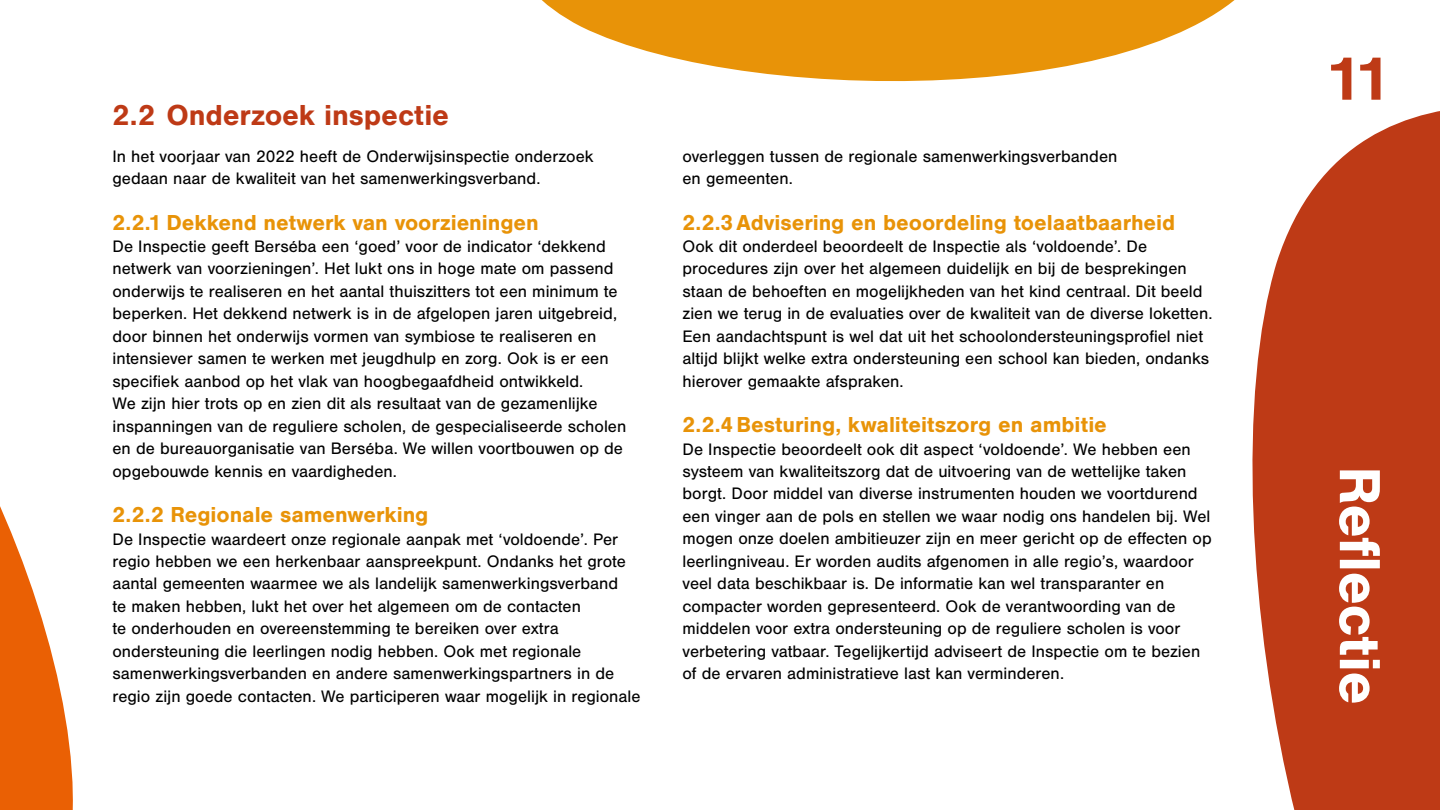
<style>
.page{position:relative;width:1440px;height:810px;background:#fff}
.page>*{position:absolute;margin:0;border:0;box-sizing:border-box;transform-origin:0 0}
.t1{font:700 63.75px "Nimbus San";color:#be3a16}
.t2{font:700 60px "Nimbus San";letter-spacing:-.015em;color:#fff}
.t3{font:700 30px "Nimbus San";letter-spacing:-.005em;color:#be3a16}
.t4{font:700 22.5px "Nimbus San";letter-spacing:-.005em;color:#e89308}
.t5{font:17.25px/22.5px "Nimbus San";color:#000}
</style>
<div class="page">
<svg style="left:542px;top:0;width:693px;height:82px;fill:#e89308"></svg>
<svg style="left:0;top:506px;width:73px;height:304px;fill:#ea6004"></svg>
<svg style="left:1252px;top:111px;width:188px;height:699px;background:#c75637"></svg>
<h3 class="t3" style="left:112px;top:98px;width:338px">2.2 Onderzoek inspectie</h3>
<p class="t5" style="left:112px;top:145px;width:483px">In het voorjaar van 2022 heeft de Onderwijsinspectie onderzoek gedaan naar de kwaliteit van het samenwerkingsverband.</p>
<h3 class="t4" style="left:112px;top:209px;width:428px">2.2.1 Dekkend netwerk van voorzieningen</h3>
<p class="t5" style="left:112px;top:235px;width:515px">De Inspectie geeft Berséba een ‘goed’ voor de indicator ‘dekkend netwerk van voorzieningen’. Het lukt ons in hoge mate om passend onderwijs te realiseren en het aantal thuiszitters tot een minimum te beperken. Het dekkend netwerk is in de afgelopen jaren uitgebreid, door binnen het onderwijs vormen van symbiose te realiseren en intensiever samen te werken met jeugdhulp en zorg. Ook is er een specifiek aanbod op het vlak van hoogbegaafdheid ontwikkeld.<br>We zijn hier trots op en zien dit als resultaat van de gezamenlijke inspanningen van de reguliere scholen, de gespecialiseerde scholen en de bureauorganisatie van Berséba. We willen voortbouwen op de opgebouwde kennis en vaardigheden.</p>
<h3 class="t4" style="left:112px;top:502px;width:317px">2.2.2 Regionale samenwerking</h3>
<p class="t5" style="left:112px;top:528px;width:530px">De Inspectie waardeert onze regionale aanpak met ‘voldoende’. Per regio hebben we een herkenbaar aanspreekpunt. Ondanks het grote aantal gemeenten waarmee we als landelijk samenwerkingsverband<br>te maken hebben, lukt het over het algemeen om de contacten<br>te onderhouden en overeenstemming te bereiken over extra ondersteuning die leerlingen nodig hebben. Ook met regionale samenwerkingsverbanden en andere samenwerkingspartners in de regio zijn goede contacten. We participeren waar mogelijk in regionale</p>
<p class="t5" style="left:682px;top:145px;width:436px">overleggen tussen de regionale samenwerkingsverbanden en gemeenten.</p>
<h3 class="t4" style="left:682px;top:209px;width:494px">2.2.3Advisering en beoordeling toelaatbaarheid</h3>
<p class="t5" style="left:682px;top:235px;width:532px">Ook dit onderdeel beoordeelt de Inspectie als ‘voldoende’. De procedures zijn over het algemeen duidelijk en bij de besprekingen staan de behoeften en mogelijkheden van het kind centraal. Dit beeld zien we terug in de evaluaties over de kwaliteit van de diverse loketten.<br>Een aandachtspunt is wel dat uit het schoolondersteuningsprofiel niet altijd blijkt welke extra ondersteuning een school kan bieden, ondanks hierover gemaakte afspraken.</p>
<h3 class="t4" style="left:682px;top:412px;width:426px">2.2.4Besturing, kwaliteitszorg en ambitie</h3>
<p class="t5" style="left:682px;top:438px;width:531px">De Inspectie beoordeelt ook dit aspect ‘voldoende’. We hebben een systeem van kwaliteitszorg dat de uitvoering van de wettelijke taken borgt. Door middel van diverse instrumenten houden we voortdurend een vinger aan de pols en stellen we waar nodig ons handelen bij. Wel mogen onze doelen ambitieuzer zijn en meer gericht op de effecten op leerlingniveau. Er worden audits afgenomen in alle regio’s, waardoor veel data beschikbaar is. De informatie kan wel transparanter en compacter worden gepresenteerd. Ook de verantwoording van de middelen voor extra ondersteuning op de reguliere scholen is voor verbetering vatbaar. Tegelijkertijd adviseert de Inspectie om te bezien of de ervaren administratieve last kan verminderen.</p>
<h1 class="t1" style="left:1325px;top:43px;width:66px">11</h1>
<h2 class="t2" style="left:1393px;top:466px;width:240px;rotate:90deg">Reflectie</h2>
</div>
